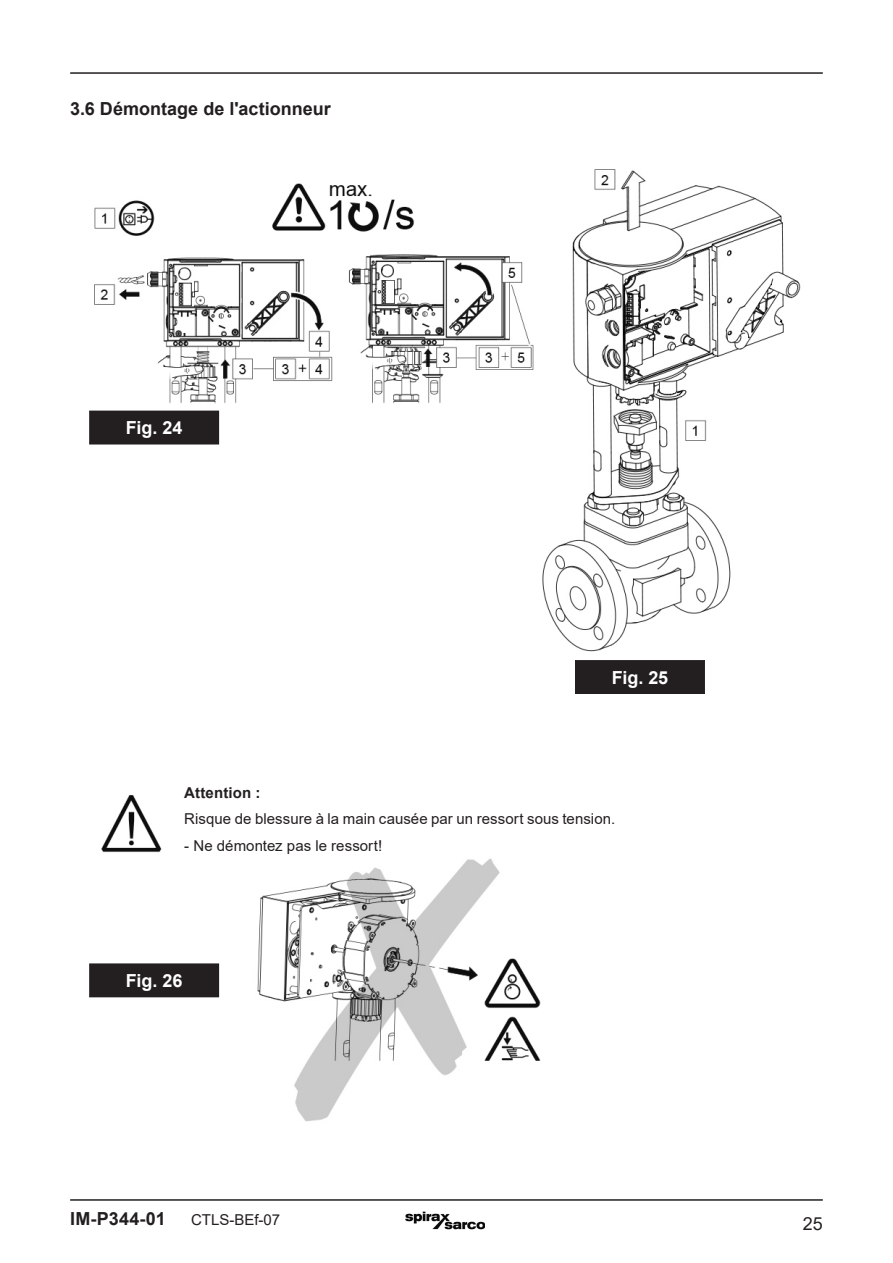
<style>
.page{position:relative;width:893px;height:1263px;background:#fff}
.page>*{position:absolute;margin:0;border:0;box-sizing:border-box;transform-origin:0 0}
.t1{font:700 18px "Arial";letter-spacing:.005em;color:#231f20}
.t2{font:700 18px "Arial";color:#fff}
.t3{font:18px "Arial";color:#231f20}
.t4{font:15px "Arial";color:#231f20}
.t5{font:700 15px "Arial";letter-spacing:.01em;color:#231f20}
</style>
<div class="page">
<hr style="left:70px;top:72px;width:753px;height:2px;background:#231f20">
<hr style="left:70px;top:1199px;width:753px;height:2px;background:#231f20">
<img style="left:406px;top:1212px;width:79px;height:18px">
<img style="left:89px;top:169px;width:712px;height:953px">
<div style="left:90px;top:411px;width:129px;height:33px;background:#231f20"></div>
<div style="left:575px;top:660px;width:129px;height:33px;background:#231f20"></div>
<div style="left:575px;top:660px;width:130px;height:34px;border:1px solid #231f20"></div>
<div style="left:90px;top:964px;width:129px;height:33px;background:#231f20"></div>
<div style="left:89px;top:963px;width:130px;height:34px;border:1px solid #231f20"></div>
<p class="t1" style="left:70px;top:96px;width:262px">3.6 Démontage de l'actionneur</p>
<p class="t2" style="left:126px;top:415px;width:58px">Fig. 24</p>
<p class="t2" style="left:612px;top:664px;width:58px">Fig. 25</p>
<p class="t5" style="left:184px;top:782px;width:78px">Attention :</p>
<p class="t4" style="left:184px;top:808px;width:432px">Risque de blessure à la main causée par un ressort sous tension.</p>
<p class="t4" style="left:184px;top:835px;width:199px">- Ne démontez pas le ressort!</p>
<p class="t2" style="left:126px;top:968px;width:58px">Fig. 26</p>
<p class="t1" style="left:70px;top:1206px;width:97px">IM-P344-01</p>
<p class="t4" style="left:191px;top:1209px;width:91px">CTLS-BEf-07</p>
<p class="t3" style="left:803px;top:1211px;width:22px">25</p>
</div>
